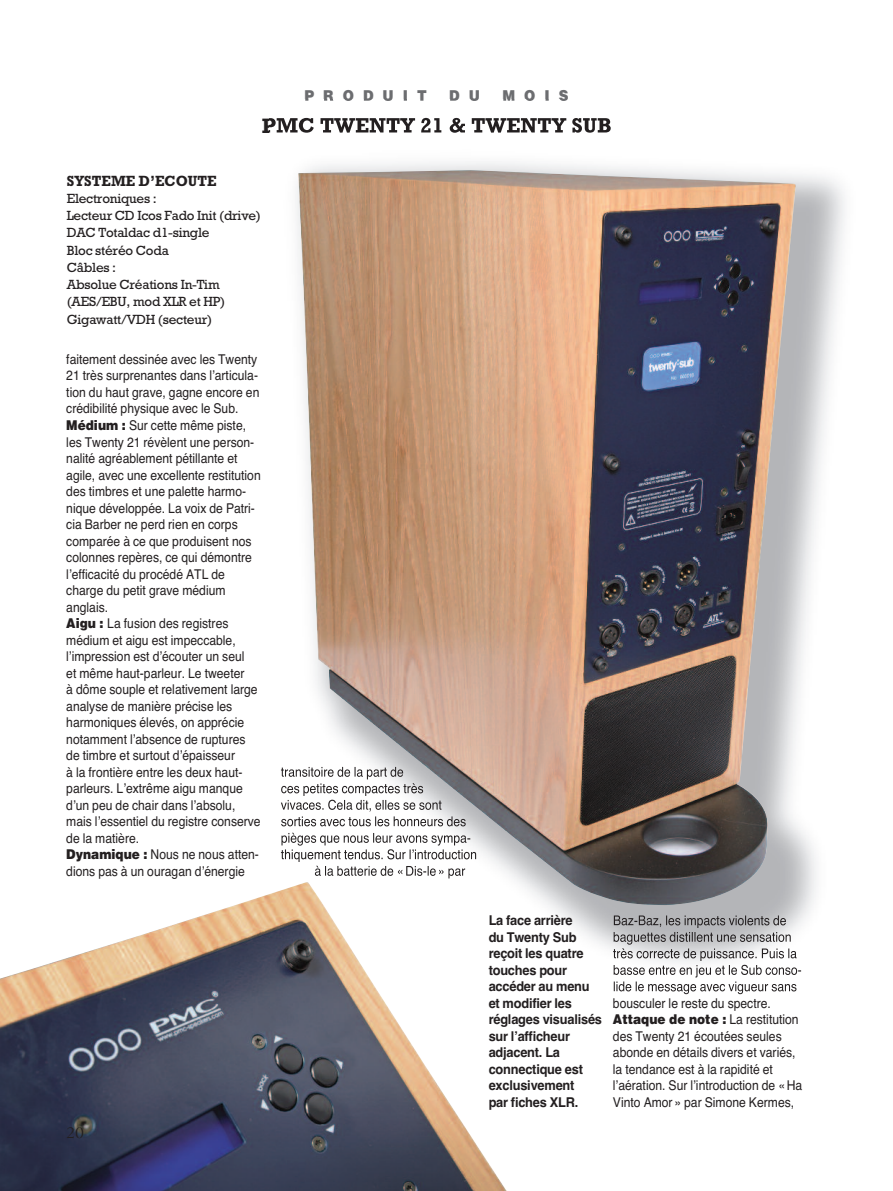
<style>
.page{position:relative;width:893px;height:1191px;background:#fff}
.page>*{position:absolute;margin:0;border:0;box-sizing:border-box;transform-origin:0 0}
.t1{font:18px "Garamond Three";color:#231f20}
.t2{font:700 15px "Rockwell";color:#231f20;scale:.95 1}
.t3{font:900 15px "Helvetica";letter-spacing:.665em;color:#6c6d70;scale:.9 1}
.t4{font:13.5px/16.5px "Helvetica";color:#231f20;scale:.9 1}
.t5{font:700 13.5px/16.5px "Helvetica";letter-spacing:-.015em;color:#231f20;scale:.95 1}
.t6{font:13.5px/17.2px "Rockwell";letter-spacing:-.015em;color:#231f20}
.s1{font-weight:900}
</style>
<div class="page">
<img style="left:280px;top:117px;width:565px;height:878px">
<img style="left:614px;top:915px;width:66px;height:12px">
<img style="left:614px;top:932px;width:52px;height:12px">
<img style="left:613px;top:948px;width:67px;height:10px">
<img style="left:614px;top:965px;width:55px;height:10px">
<img style="left:614px;top:981px;width:67px;height:10px">
<img style="left:281px;top:767px;width:17px;height:10px">
<img style="left:281px;top:783px;width:17px;height:13px">
<img style="left:281px;top:799px;width:17px;height:11px">
<img style="left:281px;top:816px;width:17px;height:10px">
<img style="left:281px;top:832px;width:17px;height:13px">
<img style="left:281px;top:849px;width:17px;height:13px">
<img style="left:305px;top:100px;width:262px;height:1px">
<img style="left:269px;top:118px;width:268px;height:15px">
<img style="left:298px;top:170px;width:498px;height:735px">
<img style="left:0;top:881px;width:507px;height:310px">
<p class="t2" style="left:67px;top:175px;width:159px">SYSTEME D’ECOUTE</p>
<p class="t6" style="left:67px;top:191px;width:196px">Electroniques :<br>Lecteur CD Icos Fado Init (drive)<br>DAC Totaldac d1-single<br>Bloc stéréo Coda<br>Câbles :<br>Absolue Créations In-Tim (AES/EBU, mod XLR et HP)<br>Gigawatt/VDH (secteur)</p>
<p class="t4" style="left:66px;top:351px;width:218px">faitement dessinée avec les Twenty<br>21 très surprenantes dans l’articula&shy;tion du haut grave, gagne encore en crédibilité physique avec le Sub.<br><span class="s1">Médium :</span> Sur cette même piste, les Twenty 21 révèlent une person&shy;nalité agréablement pétillante et agile, avec une excellente restitution des timbres et une palette harmo&shy;nique développée. La voix de Patri&shy;cia Barber ne perd rien en corps comparée à ce que produisent nos colonnes repères, ce qui démontre l’efficacité du procédé ATL de charge du petit grave médium anglais.<br><span class="s1">Aigu :</span> La fusion des registres médium et aigu est impeccable, l’impression est d’écouter un seul<br>et même haut-parleur. Le tweeter<br>à dôme souple et relativement large analyse de manière précise les harmoniques élevés, on apprécie notamment l’absence de ruptures de timbre et surtout d’épaisseur<br>à la frontière entre les deux haut&shy;parleurs. L’extrême aigu manque d’un peu de chair dans l’absolu, mais l’essentiel du registre conserve de la matière.<br><span class="s1">Dynamique :</span> Nous ne nous atten&shy;dions pas à un ouragan d’énergie</p>
<h1 class="t1" style="left:66px;top:1126px;width:19px">20</h1>
<p class="t3" style="left:304px;top:87px;width:137px">PRODUIT</p>
<p class="t3" style="left:449px;top:87px;width:36px">D U</p>
<p class="t3" style="left:502px;top:87px;width:75px">MOIS</p>
<p class="t5" style="left:489px;top:912px;width:121px">La face arrière<br>du Twenty Sub reçoit les quatre touches pour accéder au menu et modifier les réglages visualisés sur l’afficheur adjacent. La connectique est exclusivement<br>par fiches XLR.</p>
<p class="t4" style="left:613px;top:994px;width:212px">bousculer le reste du spectre.<br><span class="s1">Attaque de note :</span> La restitution des Twenty 21 écoutées seules abonde en détails divers et variés, la tendance est à la rapidité et l’aération. Sur l’introduction de «Ha<br>Vinto Amor» par Simone Kermes,</p>
</div>
